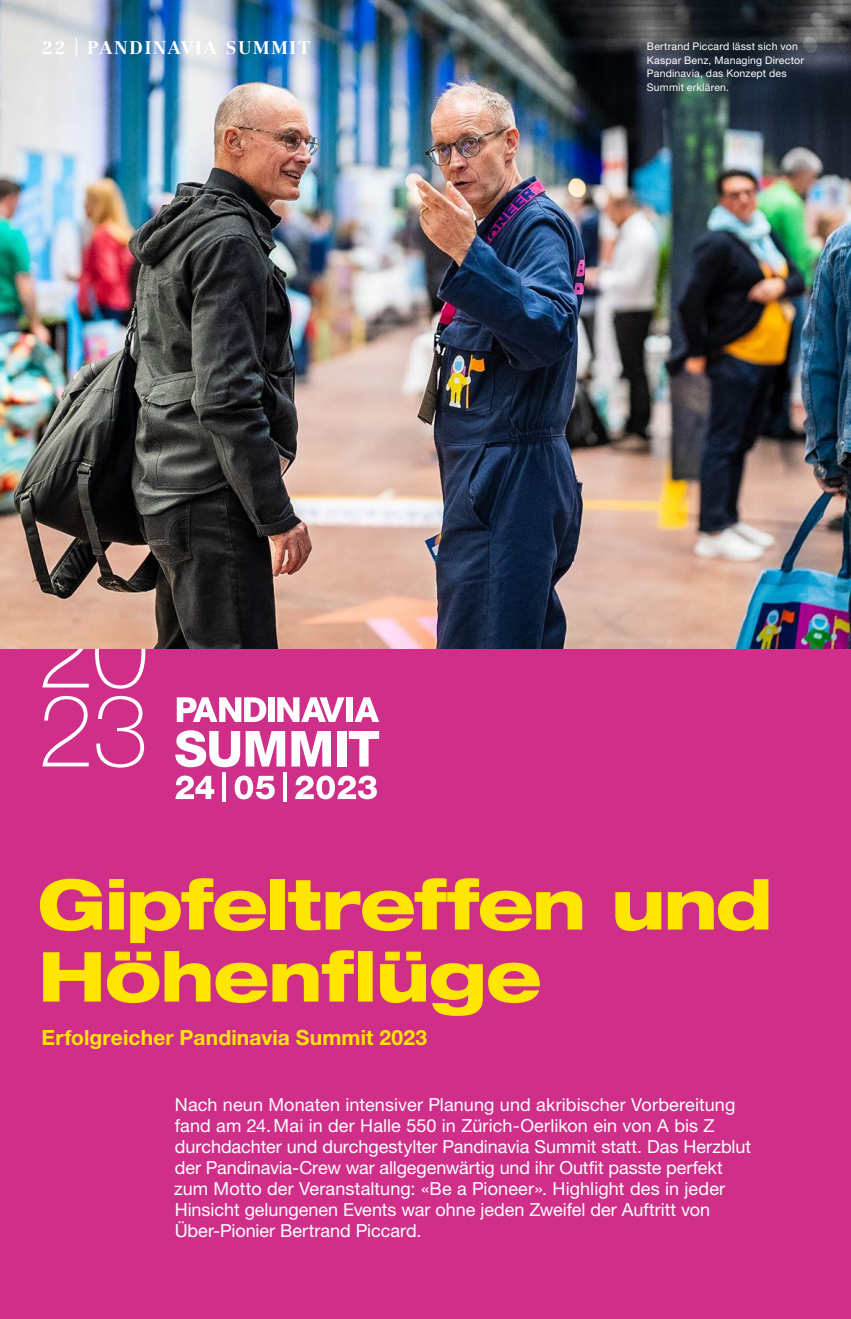
<style>
.page{position:relative;width:851px;height:1319px;background:#fff}
.page>*{position:absolute;margin:0;border:0;box-sizing:border-box;transform-origin:0 0}
.t1{font:800 expanded 69px/72px "Helvetica Neue LT Std";letter-spacing:-.02em;color:#ffe601}
.t2{font:700 21px "Helvetica Neue LT Std";letter-spacing:.005em;color:#ffe601}
.t3{font:18px/21px "Helvetica Neue LT Std";color:#fff}
.t4{font:700 18px "Centennial LT Std";letter-spacing:.1em;color:#fff}
.t5{font:10.5px/13.5px "Helvetica Neue LT Std";letter-spacing:.02em;color:#fff}
.s1{font-family:"Helvetica Neue LT Std";font-weight:300;font-size:27px}
</style>
<div class="page">
<div style="left:0;top:648px;width:850px;height:670px;background:#d02f89"></div>
<img style="left:0;top:0;width:850px;height:648px">
<svg style="left:177px;top:697px;width:89px;height:25px"></svg>
<div style="left:268px;top:697px;width:7px;height:25px;background:#fff"></div>
<svg style="left:277px;top:697px;width:67px;height:25px"></svg>
<div style="left:346px;top:697px;width:7px;height:25px;background:#fff"></div>
<svg style="left:354px;top:697px;width:25px;height:25px"></svg>
<svg style="left:43px;top:648px;width:46px;height:39px"></svg>
<svg style="left:95px;top:648px;width:50px;height:40px"></svg>
<svg style="left:43px;top:695px;width:46px;height:71px"></svg>
<svg style="left:96px;top:695px;width:48px;height:72px"></svg>
<svg style="left:175px;top:730px;width:110px;height:37px"></svg>
<svg style="left:291px;top:731px;width:40px;height:35px"></svg>
<div style="left:337px;top:731px;width:9px;height:35px;background:#fff"></div>
<svg style="left:349px;top:731px;width:30px;height:35px"></svg>
<svg style="left:175px;top:775px;width:39px;height:24px"></svg>
<hr style="left:222px;top:772px;width:3px;height:30px;background:#fff">
<svg style="left:234px;top:775px;width:41px;height:24px"></svg>
<hr style="left:283px;top:772px;width:3px;height:30px;background:#fff">
<svg style="left:295px;top:775px;width:82px;height:24px"></svg>
<p class="t4" style="left:42px;top:37px;width:269px">22 <span class="s1">I</span> PANDINAVIA SUMMIT</p>
<p class="t5" style="left:646px;top:39px;width:158px">Bertrand Piccard lässt sich von<br>Kaspar Benz, Managing Director<br>Pandinavia, das Konzept des<br>Summit erklären.</p>
<h1 class="t1" style="left:37px;top:866px;width:736px">Gipfeltreffen und<br>Höhenflüge</h1>
<p class="t2" style="left:42px;top:1024px;width:387px">Erfolgreicher Pandinavia Summit 2023</p>
<p class="t3" style="left:174px;top:1093px;width:578px">Nach neun Monaten intensiver Planung und akribischer Vorbereitung fand am 24.Mai in der Halle 550 in Zürich-Oerlikon ein von A bis Z durchdachter und durchgestylter Pandinavia Summit statt. Das Herzblut der Pandinavia-Crew war allgegenwärtig und ihr Outfit passte perfekt zum Motto der Veranstaltung: «Be a Pioneer». Highlight des in jeder Hinsicht gelungenen Events war ohne jeden Zweifel der Auftritt von Über-Pionier Bertrand Piccard.</p>
</div>
